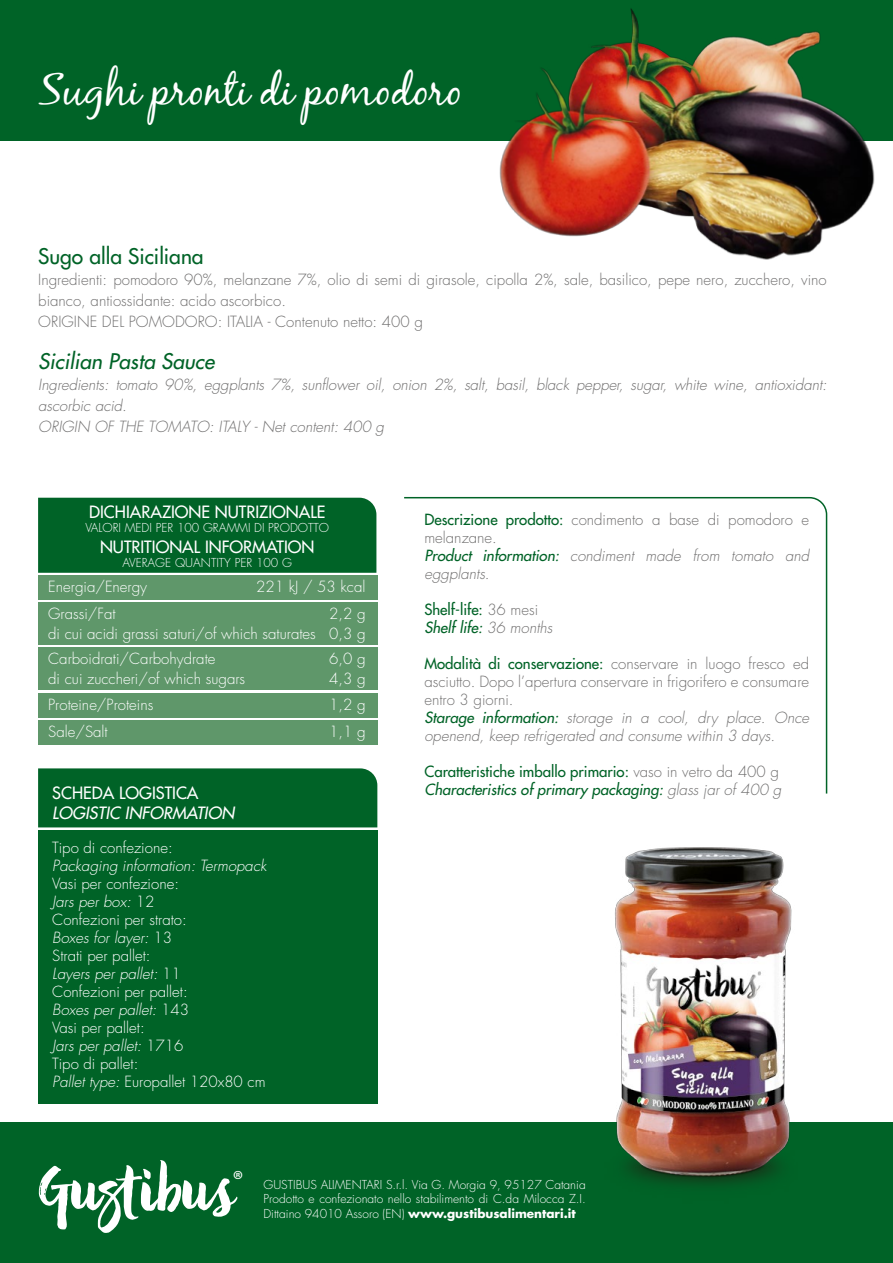
<style>
.page{position:relative;width:893px;height:1263px;background:#fff}
.page>*{position:absolute;margin:0;border:0;box-sizing:border-box;transform-origin:0 0}
.t1{font:43.5px "Black Jack";color:#fff}
.t2{font:italic 21px "Futura";color:#006327}
.t3{font:21px "Futura";color:#006327}
.t4{font:16.5px "Futura";color:#fff}
.t5{font:italic 16.5px "Futura";color:#fff}
.t6{font:300 15px/18px "Futura";color:#706f6f}
.t7{font:300 15px/18px "Futura";color:#fff}
.t8{font:italic 300 15px/21px "Futura";letter-spacing:-.005em;color:#706f6f}
.t9{font:italic 15px/18px "Futura";color:#006327}
.t10{font:15px/18px "Futura";color:#006327}
.t11{font:italic 300 15px "Futura";color:#fff}
.t12{font:300 12px/14.4px "Futura";color:#fff;text-align:justify}
.s1{font-style:italic}
.s2{font-weight:400;color:#006327}
.s3{font-weight:400;font-style:italic;color:#006327}
.s4{font-weight:300;color:#706f6f}
.s5{font-weight:300;font-style:italic;color:#706f6f}
.s6{font-style:normal}
.s7{font-weight:300;font-style:normal;color:#706f6f}
.s8{font-family:"Myriad Pro";font-weight:400;font-size:25.05px}
.s9{font-weight:700}
</style>
<div class="page">
<div style="left:0;top:0;width:893px;height:140px;background:#006327"></div>
<div style="left:0;top:1123px;width:893px;height:140px;background:#006327"></div>
<svg style="left:39px;top:1160px;width:198px;height:73px"></svg>
<img style="left:471px;top:847px;width:422px;height:339px">
<div style="left:38px;top:768px;width:339px;height:59px;background:#006327"></div>
<div style="left:38px;top:830px;width:339px;height:273px;background:#006327"></div>
<svg style="left:404px;top:496px;width:424px;height:298px"></svg>
<img style="left:418px;top:8px;width:475px;height:252px">
<div style="left:38px;top:603px;width:339px;height:42px;background:#5f976a"></div>
<div style="left:38px;top:648px;width:339px;height:42px;background:#5f976a"></div>
<div style="left:38px;top:575px;width:339px;height:25px;background:#5f976a"></div>
<div style="left:38px;top:693px;width:339px;height:24px;background:#5f976a"></div>
<div style="left:38px;top:720px;width:339px;height:24px;background:#5f976a"></div>
<div style="left:38px;top:498px;width:338px;height:75px;background:#006327"></div>
<h1 class="t1" style="left:39px;top:64px;width:425px">Sughi pronti di pomodoro</h1>
<h2 class="t3" style="left:38px;top:242px;width:167px">Sugo alla Siciliana</h2>
<p class="t6" style="left:38px;top:269px;width:790px;line-height:21px">Ingredienti: pomodoro 90%, melanzane 7%, olio di semi di girasole, cipolla 2%, sale, basilico, pepe nero, zucchero, vino bianco, antiossidante: acido ascorbico.<br>ORIGINE DEL POMODORO: ITALIA - Contenuto netto: 400 g</p>
<h2 class="t2" style="left:38px;top:347px;width:178px">Sicilian Pasta Sauce</h2>
<p class="t8" style="left:38px;top:374px;width:790px">Ingredients: tomato 90%, eggplants 7%, sunflower oil, onion 2%, salt, basil, black pepper, sugar, white wine, antioxidant: ascorbic acid.<br>ORIGIN OF THE TOMATO: ITALY - Net content: 400 g</p>
<p class="t4" style="left:89px;top:501px;width:238px">DICHIARAZIONE NUTRIZIONALE</p>
<p class="t12" style="left:85px;top:520px;width:245px">VALORI MEDI PER 100 GRAMMI DI PRODOTTO</p>
<p class="t4" style="left:100px;top:536px;width:216px">NUTRITIONAL INFORMATION</p>
<p class="t12" style="left:123px;top:556px;width:171px">AVERAGE QUANTITY PER 100 G</p>
<p class="t7" style="left:48px;top:578px;width:100px">Energia/Energy</p>
<p class="t7" style="left:256px;top:578px;width:111px">221 kJ / 53 kcal</p>
<p class="t7" style="left:48px;top:605px;width:69px">Grassi/Fat</p>
<p class="t7" style="left:329px;top:605px;width:38px">2,2 g</p>
<p class="t7" style="left:48px;top:625px;width:319px">di cui acidi grassi saturi/of which saturates 0,3 g</p>
<p class="t7" style="left:48px;top:650px;width:169px">Carboidrati/Carbohydrate</p>
<p class="t7" style="left:329px;top:650px;width:38px">6,0 g</p>
<p class="t7" style="left:48px;top:696px;width:107px">Proteine/Proteins</p>
<p class="t7" style="left:48px;top:670px;width:198px">di cui zuccheri/of which sugars</p>
<p class="t7" style="left:329px;top:670px;width:38px">4,3 g</p>
<p class="t7" style="left:329px;top:696px;width:38px">1,2 g</p>
<p class="t7" style="left:48px;top:723px;width:61px">Sale/Salt</p>
<p class="t7" style="left:329px;top:723px;width:38px">1,1 g</p>
<p class="t4" style="left:52px;top:782px;width:148px">SCHEDA LOGISTICA</p>
<p class="t5" style="left:52px;top:802px;width:184px">LOGISTIC INFORMATION</p>
<p class="t7" style="left:52px;top:839px;width:122px">Tipo di confezione:</p>
<p class="t11" style="left:52px;top:856px;width:216px">Packaging information: Termopack</p>
<p class="t7" style="left:52px;top:875px;width:215px">Vasi per confezione:<br><span class="s1">Jars per box:</span> 12<br>Confezioni per strato:<br><span class="s1">Boxes for layer:</span> 13<br>Strati per pallet:<br><span class="s1">Layers per pallet:</span> 11<br>Confezioni per pallet:<br><span class="s1">Boxes per pallet:</span> 143<br>Vasi per pallet:<br><span class="s1">Jars per pallet:</span> 1716<br>Tipo di pallet:<br><span class="s1">Pallet type:</span> Europallet 120x80 cm</p>
<p class="t6" style="left:424px;top:510px;width:386px"><span class="s2">Descrizione prodotto:</span> condimento a base di pomodoro e melanzane.<br><span class="s3">Product information:</span> <span class="s1">condiment made from tomato and eggplants.</span></p>
<p class="t10" style="left:424px;top:600px;width:130px">Shelf-life: <span class="s4">36 mesi<br></span><span class="s1">Shelf life:</span> <span class="s5">36 months</span></p>
<p class="t6" style="left:424px;top:654px;width:386px"><span class="s2">Modalità di conservazione:</span> conservare in luogo fresco ed asciutto. Dopo l’apertura conservare in frigorifero e consumare entro 3 giorni.<br><span class="s3">Starage information:</span> <span class="s1">storage in a cool, dry place. Once openend, keep refrigerated and consume within 3 days.</span></p>
<p class="t9" style="left:424px;top:762px;width:359px"><span class="s6">Caratteristiche imballo primario:</span> <span class="s7">vaso in vetro da 400 g<br></span>Characteristics of primary packaging: <span class="s4">glass jar of 400 g</span></p>
<p class="t12" style="left:263px;top:1177px;width:324px;text-indent:-31px"><span class="s8">®</span> GUSTIBUS ALIMENTARI S.r.l. Via G. Morgia 9, 95127 Catania Prodotto e confezionato nello stabilimento di C.da Milocca Z.I.<br>Dittaino 94010 Assoro (EN) <span class="s9">www.gustibusalimentari.it</span></p>
</div>
